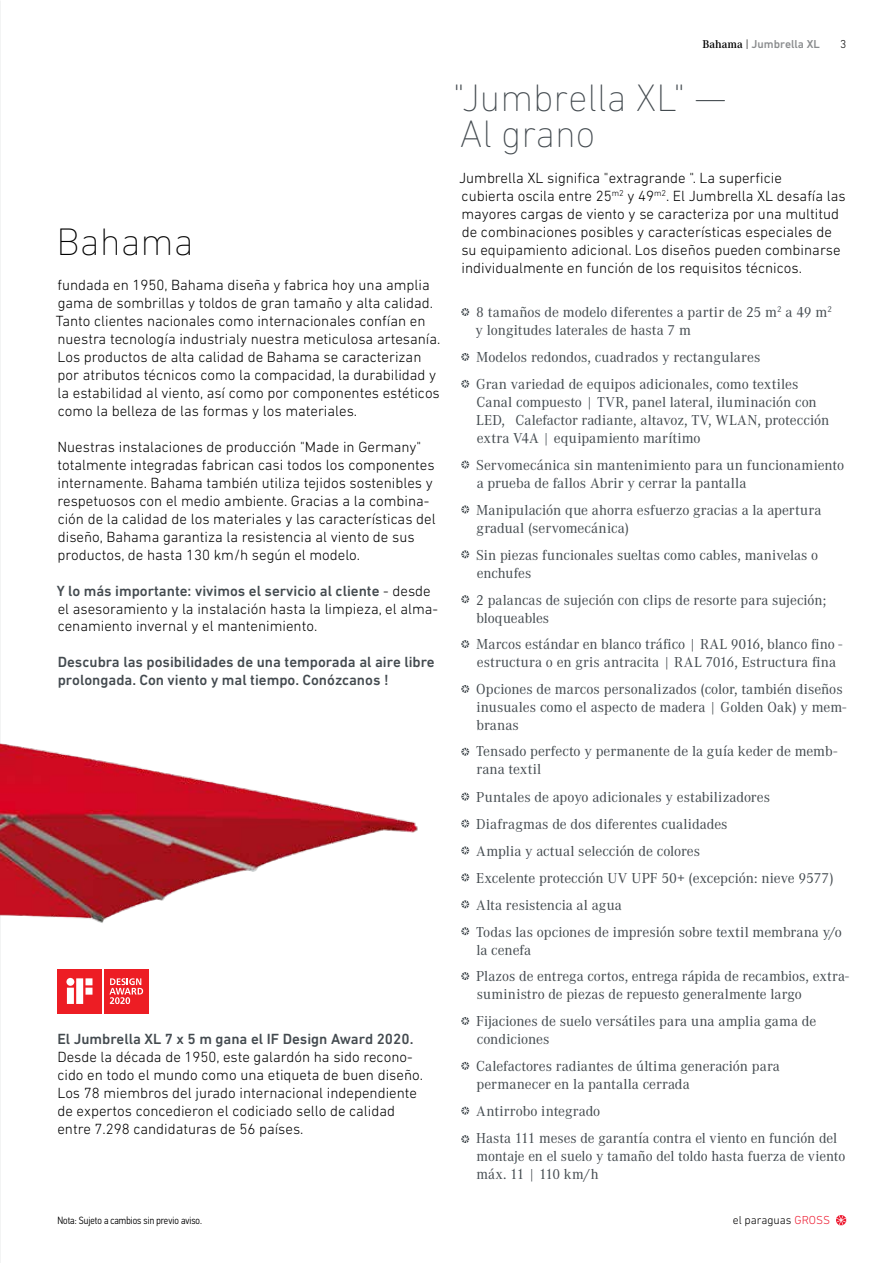
<style>
.page{position:relative;width:893px;height:1263px;background:#fff}
.page>*{position:absolute;margin:0;border:0;box-sizing:border-box;transform-origin:0 0}
.t1{font:200 39px/35.8px "DIN Next LT Pro";color:#434a4f}
.t2{font:200 39px "DIN Next LT Pro";color:#000}
.t3{font:15px/18px "Corporate A";color:#434a4f}
.t4{font:300 15px/18px "DIN Next LT Pro";color:#000}
.t5{font:500 15px/18px "DIN Next LT Pro";color:#434a4f}
.t6{font:300 11.85px "DIN Next LT Pro";color:#000}
.t7{font:500 11.7px "DIN Next LT Pro";color:#8a8c8e}
.t8{font:300 11.7px "DIN Next LT Pro";color:#000}
.t9{font:300 10.5px "PF Din Text Cond Pro";color:#000}
.s1{font-weight:500;color:#434a4f}
.s2{font-family:"Corporate A";font-weight:600;color:#000}
.s3{font-weight:300;color:#000}
.s4{color:#ed1b31}
</style>
<div class="page">
<img style="left:0;top:0;width:1px;height:1263px">
<img style="left:0;top:691px;width:418px;height:572px">
<svg style="left:461px;top:308px;width:8px;height:8px"></svg>
<svg style="left:461px;top:353px;width:8px;height:8px"></svg>
<svg style="left:461px;top:380px;width:8px;height:8px"></svg>
<svg style="left:461px;top:461px;width:8px;height:7px"></svg>
<svg style="left:461px;top:505px;width:8px;height:8px"></svg>
<svg style="left:461px;top:550px;width:8px;height:8px"></svg>
<svg style="left:461px;top:595px;width:8px;height:8px"></svg>
<svg style="left:461px;top:640px;width:8px;height:8px"></svg>
<svg style="left:461px;top:685px;width:8px;height:8px"></svg>
<svg style="left:461px;top:748px;width:8px;height:8px"></svg>
<svg style="left:461px;top:793px;width:8px;height:7px"></svg>
<svg style="left:461px;top:820px;width:8px;height:7px"></svg>
<svg style="left:461px;top:846px;width:8px;height:8px"></svg>
<svg style="left:461px;top:873px;width:8px;height:8px"></svg>
<svg style="left:461px;top:900px;width:8px;height:8px"></svg>
<svg style="left:461px;top:927px;width:8px;height:8px"></svg>
<svg style="left:461px;top:972px;width:8px;height:8px"></svg>
<svg style="left:461px;top:1017px;width:8px;height:8px"></svg>
<svg style="left:461px;top:1062px;width:8px;height:8px"></svg>
<svg style="left:461px;top:1107px;width:8px;height:7px"></svg>
<svg style="left:461px;top:1135px;width:8px;height:8px"></svg>
<svg style="left:55px;top:967px;width:96px;height:48px"></svg>
<div style="left:58px;top:969px;width:44px;height:44px;background:#ed1d24"></div>
<svg style="left:66px;top:978px;width:26px;height:26px"></svg>
<div style="left:104px;top:969px;width:44px;height:44px;background:#ed1d24"></div>
<svg style="left:109px;top:978px;width:34px;height:26px"></svg>
<svg style="left:836px;top:1215px;width:10px;height:10px"></svg>
<h1 class="t2" style="left:57px;top:219px;width:139px">Bahama</h1>
<p class="t4" style="left:56px;top:276px;width:386px">fundada en 1950, Bahama diseña y fabrica hoy una amplia gama de sombrillas y toldos de gran tamaño y alta calidad.<br>Tanto clientes nacionales como internacionales confían en nuestra tecnología industrialy nuestra meticulosa artesanía.<br>Los productos de alta calidad de Bahama se caracterizan por atributos técnicos como la compacidad, la durabilidad y la estabilidad al viento, así como por componentes estéticos como la belleza de las formas y los materiales.</p>
<p class="t4" style="left:57px;top:438px;width:380px">Nuestras instalaciones de producción "Made in Germany" totalmente integradas fabrican casi todos los componentes internamente. Bahama también utiliza tejidos sostenibles y respetuosos con el medio ambiente. Gracias a la combina&shy;ción de la calidad de los materiales y las características del diseño, Bahama garantiza la resistencia al viento de sus productos, de hasta 130 km/h según el modelo.</p>
<p class="t4" style="left:57px;top:581px;width:383px"><span class="s1">Y lo más importante: vivimos el servicio al cliente</span> - desde el asesoramiento y la instalación hasta la limpieza, el alma&shy;cenamiento invernal y el mantenimiento.</p>
<p class="t5" style="left:58px;top:653px;width:378px">Descubra las posibilidades de una temporada al aire libre prolongada. Con viento y mal tiempo. Conózcanos !</p>
<p class="t5" style="left:57px;top:1030px;width:358px">El Jumbrella XL 7 x 5 m gana el IF Design Award 2020.</p>
<p class="t4" style="left:57px;top:1048px;width:367px">Desde la década de 1950, este galardón ha sido recono&shy;cido en todo el mundo como una etiqueta de buen diseño.<br>Los 78 miembros del jurado internacional independiente de expertos concedieron el codiciado sello de calidad entre 7.298 candidaturas de 56 países.</p>
<p class="t9" style="left:57px;top:1214px;width:146px">Nota: Sujeto a cambios sin previo aviso.</p>
<p class="t7" style="left:702px;top:37px;width:119px"><span class="s2">Bahama</span> <span class="s3">|</span> Jumbrella XL</p>
<p class="t8" style="left:840px;top:37px;width:8px">3</p>
<h1 class="t1" style="left:453px;top:79px;width:275px">"Jumbrella XL" —<br>Al grano</h1>
<p class="t4" style="left:459px;top:169px;width:388px">Jumbrella XL significa "extragrande ". La superficie<br>cubierta oscila entre 25<sup>m2</sup> y 49<sup>m2</sup>. El Jumbrella XL desafía las mayores cargas de viento y se caracteriza por una multitud de combinaciones posibles y características especiales de su equipamiento adicional. Los diseños pueden combinarse individualmente en función de los requisitos técnicos.</p>
<p class="t3" style="left:476px;top:303px;width:358px">8 tamaños de modelo diferentes a partir de 25 m<sup>2</sup> a 49 m<sup>2 </sup>y longitudes laterales de hasta 7 m</p>
<p class="t3" style="left:476px;top:343px;width:324px;line-height:26.8px">Modelos redondos, cuadrados y rectangulares<br>Gran variedad de equipos adicionales, como textiles</p>
<p class="t3" style="left:476px;top:393px;width:354px">Canal compuesto | TVR, panel lateral, iluminación con<br>LED, Calefactor radiante, altavoz, TV, WLAN, protección extra V4A | equipamiento marítimo</p>
<p class="t3" style="left:476px;top:455px;width:369px">Servomecánica sin mantenimiento para un funcionamiento a prueba de fallos Abrir y cerrar la pantalla</p>
<p class="t3" style="left:476px;top:500px;width:347px">Manipulación que ahorra esfuerzo gracias a la apertura gradual (servomecánica)</p>
<p class="t3" style="left:476px;top:545px;width:343px">Sin piezas funcionales sueltas como cables, manivelas o enchufes</p>
<p class="t3" style="left:476px;top:590px;width:351px">2 palancas de sujeción con clips de resorte para sujeción; bloqueables</p>
<p class="t3" style="left:476px;top:635px;width:368px">Marcos estándar en blanco tráfico | RAL 9016, blanco fino - estructura o en gris antracita | RAL 7016, Estructura fina</p>
<p class="t3" style="left:476px;top:680px;width:372px">Opciones de marcos personalizados (color, también diseños inusuales como el aspecto de madera | Golden Oak) y mem&shy;branas</p>
<p class="t3" style="left:476px;top:741px;width:363px">Tensado perfecto y permanente de la guía keder de memb&shy;rana textil</p>
<p class="t3" style="left:476px;top:783px;width:367px;line-height:26.8px">Puntales de apoyo adicionales y estabilizadores Diafragmas de dos diferentes cualidades<br>Amplia y actual selección de colores<br>Excelente protección UV UPF 50+ (excepción: nieve 9577)<br>Alta resistencia al agua<br>Todas las opciones de impresión sobre textil membrana y/o</p>
<p class="t3" style="left:476px;top:935px;width:374px;line-height:26.8px">la cenefa<br>Plazos de entrega cortos, entrega rápida de recambios, extra-</p>
<p class="t3" style="left:476px;top:980px;width:342px;line-height:26.8px">suministro de piezas de repuesto generalmente largo<br>Fijaciones de suelo versátiles para una amplia gama de</p>
<p class="t3" style="left:476px;top:1025px;width:305px;line-height:26.8px">condiciones<br>Calefactores radiantes de última generación para</p>
<p class="t3" style="left:476px;top:1070px;width:362px;line-height:26.8px">permanecer en la pantalla cerrada<br>Antirrobo integrado<br>Hasta 111 meses de garantía contra el viento en función del</p>
<p class="t3" style="left:476px;top:1146px;width:370px">montaje en el suelo y tamaño del toldo hasta fuerza de viento máx. 11 | 110 km/h</p>
<p class="t6" style="left:733px;top:1213px;width:99px">el paraguas <span class="s4">GROSS</span></p>
</div>
